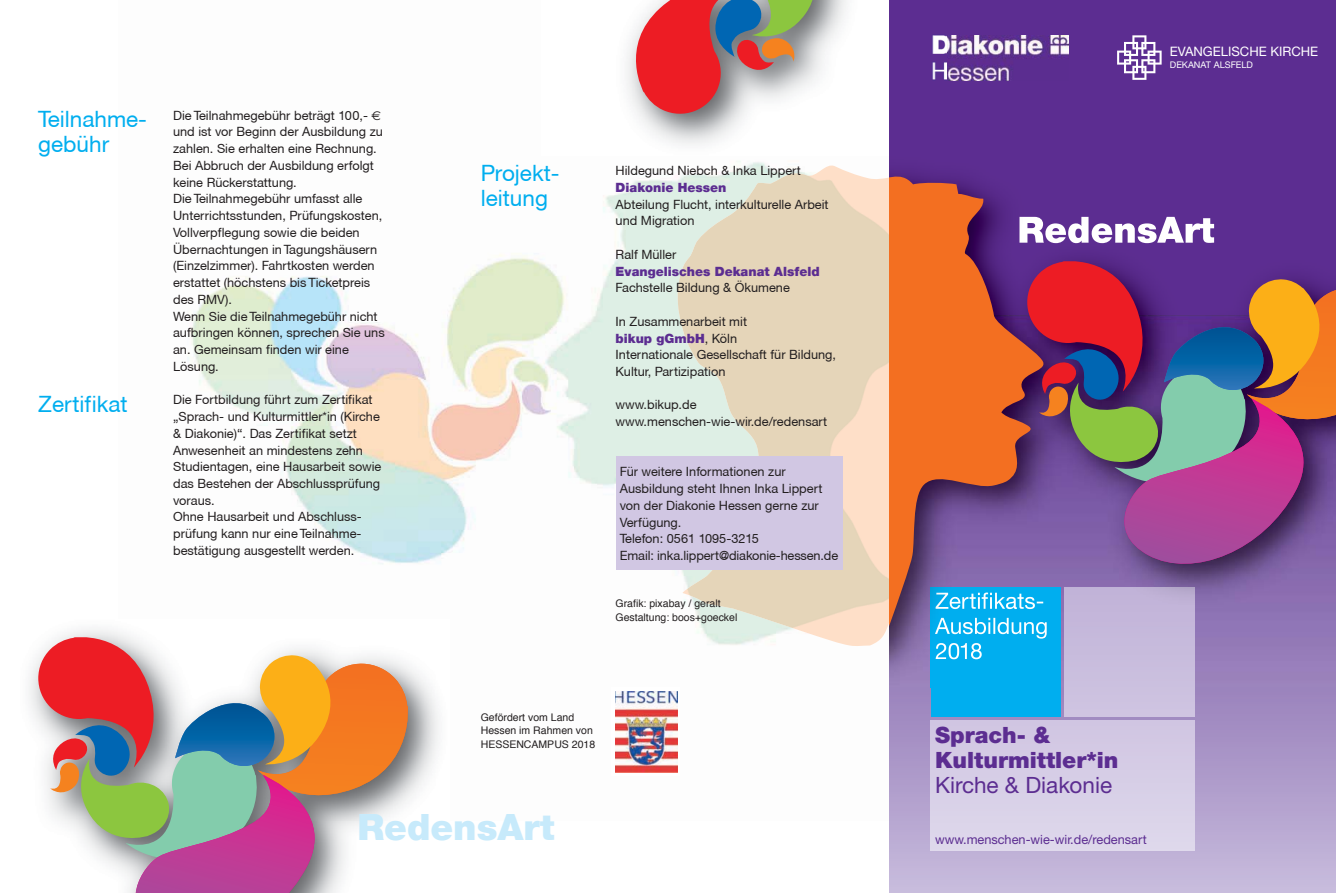
<style>
.page{position:relative;width:1336px;height:893px;background:#fff}
.page>*{position:absolute;margin:0;border:0;box-sizing:border-box;transform-origin:0 0}
.t1{font:900 36.15px "Helvetica 95";color:#c7eafb}
.t2{font:22.5px/25px "Helvetica Neue CE";color:#00aeef}
.t3{font:900 22.5px/25px "Helvetica 95";color:#5c2d91}
.t4{font:22.5px "Helvetica Neue CE";color:#5c2d91}
.t5{font:13.05px "Helvetica Neue CE";color:#fff}
.t6{font:12.75px/16.8px "Helvetica Neue CE";color:#231f20}
.t7{font:900 12.75px "Helvetica 95";color:#5c2d91}
.t8{font:12.75px "Helvetica Neue CE";color:#5c2d91}
.t9{font:10.5px/13.5px "Helvetica";color:#231f20}
.t10{font:9.15px "Helvetica Neue CE";color:#fff}
.s1{font-family:"Euro Sans"}
.s2{font-family:"Helvetica Neue CE";font-weight:400;color:#231f20}
</style>
<div class="page">
<img style="left:187px;top:161px;width:578px;height:403px">
<img style="left:677px;top:165px;width:212px;height:481px">
<div style="left:889px;top:0;width:446px;height:893px;background:#5c2d91"></div>
<svg style="left:889px;top:687px;width:446px;height:206px;background:#b5a4cf"></svg>
<img style="left:946px;top:36px;width:122px;height:44px">
<svg style="left:1117px;top:35px;width:44px;height:45px"></svg>
<div style="left:930px;top:587px;width:130px;height:130px;background:#00aeef"></div>
<div style="left:1064px;top:687px;width:130px;height:30px;background:#cdc2e0"></div>
<img style="left:930px;top:721px;width:264px;height:130px">
<img style="left:889px;top:216px;width:446px;height:471px">
<img style="left:1048px;top:217px;width:161px;height:26px">
<img style="left:930px;top:587px;width:130px;height:100px">
<img style="left:935px;top:646px;width:46px;height:13px">
<svg style="left:889px;top:173px;width:159px;height:473px;fill:#f36f21"></svg>
<svg style="left:1027px;top:254px;width:308px;height:325px;background:#885378"></svg>
<svg style="left:38px;top:630px;width:376px;height:263px"></svg>
<div style="left:616px;top:456px;width:226px;height:114px;background:#d1c7e3"></div>
<svg style="left:615px;top:691px;width:63px;height:82px"></svg>
<img style="left:615px;top:692px;width:62px;height:80px">
<img style="left:638px;top:0;width:308px;height:145px">
<svg style="left:626px;top:0;width:201px;height:115px"></svg>
<h2 class="t2" style="left:38px;top:108px;width:110px">Teilnahme&shy;gebühr</h2>
<h2 class="t2" style="left:38px;top:393px;width:91px">Zertifikat</h2>
<p class="t6" style="left:173px;top:108px;width:213px">Die Teilnahmegebühr beträgt 100,- <span class="s1">€ </span>und ist vor Beginn der Ausbildung zu zahlen. Sie erhalten eine Rechnung.<br>Bei Abbruch der Ausbildung erfolgt keine Rückerstattung.<br>Die Teilnahmegebühr umfasst alle<br>Unterrichtsstunden, Prüfungskosten,<br>Vollverpflegung sowie die beiden<br>Übernachtungen in Tagungshäusern (Einzelzimmer). Fahrtkosten werden erstattet (höchstens bis Ticketpreis des RMV).<br>Wenn Sie die Teilnahmegebühr nicht aufbringen können, sprechen Sie uns an. Gemeinsam finden wir eine<br>Lösung.</p>
<p class="t6" style="left:173px;top:393px;width:210px">Die Fortbildung führt zum Zertifikat „Sprach- und Kulturmittler*in (Kirche &amp; Diakonie)“. Das Zertifikat setzt<br>Anwesenheit an mindestens zehn<br>Studientagen, eine Hausarbeit sowie das Bestehen der Abschlussprüfung voraus.<br>Ohne Hausarbeit und Abschluss - prüfung kann nur eine Teilnahme - bestätigung ausgestellt werden.</p>
<h2 class="t2" style="left:480px;top:163px;width:80px">Projekt&shy;leitung</h2>
<p class="t6" style="left:615px;top:163px;width:187px">Hildegund Niebch &amp; Inka Lippert</p>
<p class="t7" style="left:615px;top:183px;width:112px">Diakonie Hessen</p>
<p class="t6" style="left:615px;top:197px;width:214px">Abteilung Flucht, interkulturelle Arbeit und Migration</p>
<p class="t6" style="left:615px;top:247px;width:62px">Ralf Müller</p>
<p class="t7" style="left:615px;top:266px;width:206px">Evangelisches Dekanat Alsfeld</p>
<p class="t6" style="left:615px;top:281px;width:176px">Fachstelle Bildung &amp; Ökumene</p>
<p class="t6" style="left:615px;top:314px;width:133px">In Zusammenarbeit mit</p>
<p class="t7" style="left:615px;top:333px;width:123px">bikup gGmbH<span class="s2">, Köln</span></p>
<p class="t6" style="left:615px;top:348px;width:222px">Internationale Gesellschaft für Bildung,<br>Kultur, Partizipation</p>
<p class="t6" style="left:615px;top:398px;width:213px">www.bikup.de www.menschen-wie-wir.de/redensart</p>
<p class="t6" style="left:619px;top:465px;width:220px">Für weitere Informationen zur<br>Ausbildung steht Ihnen Inka Lippert von der Diakonie Hessen gerne zur<br>Verfügung.<br>Telefon: 0561 1095-3215<br>Email: inka.lippert@diakonie-hessen.de</p>
<p class="t9" style="left:615px;top:597px;width:123px">Grafik: pixabay / geralt<br>Gestaltung: boos+goeckel</p>
<p class="t9" style="left:480px;top:711px;width:116px">Gefördert vom Land<br>Hessen im Rahmen von<br>HESSENCAMPUS 2018</p>
<h1 class="t1" style="left:357px;top:814px;width:198px">RedensArt</h1>
<p class="t5" style="left:1169px;top:47px;width:150px">EVANGELISCHE KIRCHE</p>
<p class="t10" style="left:1169px;top:62px;width:85px">DEKANAT ALSFELD</p>
<h2 class="t3" style="left:934px;top:723px;width:185px">Sprach- &amp;<br>Kulturmittler*in</h2>
<h2 class="t4" style="left:934px;top:777px;width:178px">Kirche &amp; Diakonie</h2>
<p class="t8" style="left:934px;top:834px;width:213px">www.menschen-wie-wir.de/redensart</p>
</div>
